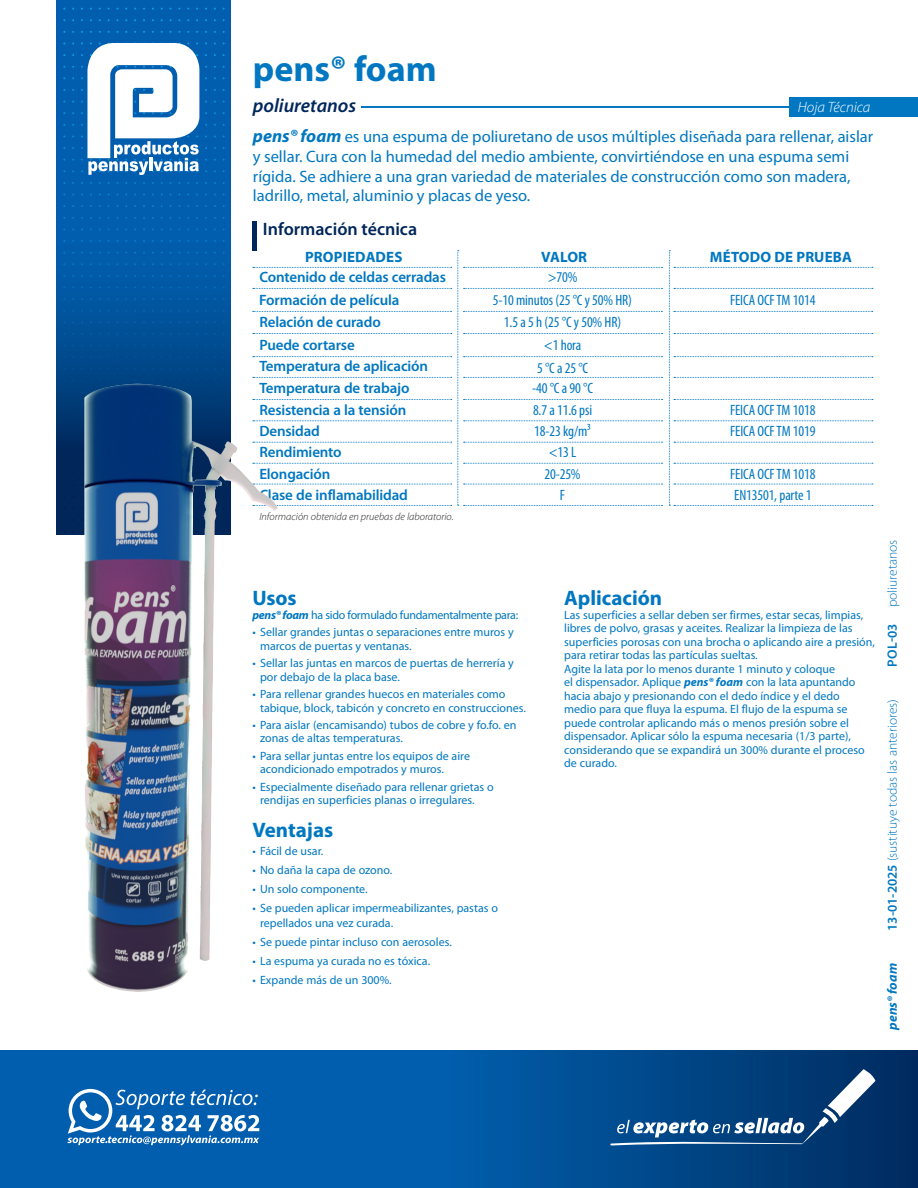
<style>
.page{position:relative;width:918px;height:1188px;background:#fff}
.page>*{position:absolute;margin:0;border:0;box-sizing:border-box;transform-origin:0 0}
.t1{font:700 36px "Myriad Pro";color:#0077c0}
.subtema{font:700 21px "Myriad Pro";color:#0077c0}
.t2{font:italic 600 19.5px "Myriad Pro";color:#00265a}
.t3{font:600 18px "Myriad Pro";color:#00265a}
.t4{font:16.5px/19.8px "Myriad Pro";color:#0077c0}
.tabla-frente{font:600 15px "Myriad Pro";letter-spacing:-.01em;color:#0077c0}
.tabla-frente-2{font:condensed 15px "Myriad Pro";letter-spacing:-.01em;color:#0077c0}
.t5{font:700 15px "Myriad Pro";letter-spacing:.01em;color:#0077c0}
.t6{font:italic 300 15px "Myriad Pro";color:#fff}
.texto{font:300 13.5px "Myriad Pro";color:#0077c0}
.texto-2{font:italic 700 13.5px "Myriad Pro";color:#0077c0}
.subtema-2{font:12px/13.5px "Myriad Pro";color:#0077c0}
.subtema-3{font:12px "Myriad Pro";letter-spacing:-.025em;color:#0077c0}
.texto-3{font:italic 300 10.5px "Myriad Pro";color:#231f20}
.s1{font-weight:700;font-style:italic;font-size:18px}
.s2{font-weight:700;font-style:italic}
.s3{font-weight:600}
</style>
<div class="page">
<svg style="left:0;top:1050px;width:918px;height:138px;background:#00539d"></svg>
<svg style="left:56px;top:0;width:175px;height:534px;background:#0058a5"></svg>
<svg style="left:81px;top:42px;width:118px;height:133px"></svg>
<svg style="left:98px;top:145px;width:27px;height:27px"></svg>
<svg style="left:125px;top:135px;width:26px;height:40px"></svg>
<svg style="left:149px;top:135px;width:34px;height:37px"></svg>
<svg style="left:180px;top:145px;width:19px;height:27px"></svg>
<div style="left:252px;top:221px;width:5px;height:29px;background:#00265a"></div>
<div style="left:790px;top:97px;width:128px;height:20px;background:#0077c0"></div>
<svg style="left:609px;top:1069px;width:266px;height:77px;background:#1f568c"></svg>
<svg style="left:137px;top:1137px;width:20px;height:8px"></svg>
<svg style="left:158px;top:1138px;width:11px;height:5px"></svg>
<svg style="left:170px;top:1138px;width:17px;height:7px"></svg>
<svg style="left:112px;top:1136px;width:4px;height:7px"></svg>
<svg style="left:233px;top:1138px;width:26px;height:5px"></svg>
<svg style="left:116px;top:1090px;width:21px;height:15px"></svg>
<svg style="left:137px;top:1094px;width:23px;height:15px"></svg>
<svg style="left:161px;top:1091px;width:24px;height:14px"></svg>
<svg style="left:190px;top:1090px;width:16px;height:15px"></svg>
<svg style="left:207px;top:1094px;width:19px;height:11px"></svg>
<svg style="left:228px;top:1090px;width:30px;height:15px"></svg>
<svg style="left:67px;top:1089px;width:45px;height:56px"></svg>
<svg style="left:116px;top:1115px;width:26px;height:28px"></svg>
<svg style="left:143px;top:1115px;width:12px;height:16px"></svg>
<svg style="left:162px;top:1115px;width:25px;height:16px"></svg>
<svg style="left:187px;top:1115px;width:20px;height:28px"></svg>
<svg style="left:208px;top:1115px;width:25px;height:28px"></svg>
<svg style="left:234px;top:1115px;width:25px;height:16px"></svg>
<svg style="left:253px;top:250px;width:409px;height:256px"></svg>
<svg style="left:669px;top:250px;width:204px;height:256px"></svg>
<hr style="left:361px;top:106px;width:437px;height:2px;background:#0077c0">
<img style="left:60px;top:373px;width:224px;height:619px">
<p class="t1" style="left:253px;top:45px;width:185px">pens® foam</p>
<p class="t2" style="left:253px;top:93px;width:105px">poliuretanos</p>
<p class="t6" style="left:798px;top:98px;width:74px">Hoja Técnica</p>
<p class="t4" style="left:253px;top:126px;width:622px"><span class="s1">pens® foam</span> es una espuma de poliuretano de usos múltiples diseñada para rellenar, aislar y sellar. Cura con la humedad del medio ambiente, convirtiéndose en una espuma semi rígida. Se adhiere a una gran variedad de materiales de construcción como son madera, ladrillo, metal, aluminio y placas de yeso.</p>
<h3 class="t3" style="left:263px;top:217px;width:156px">Información técnica</h3>
<p class="t5" style="left:305px;top:247px;width:99px">PROPIEDADES</p>
<p class="t5" style="left:541px;top:247px;width:47px">VALOR</p>
<p class="t5" style="left:710px;top:247px;width:143px">MÉTODO DE PRUEBA</p>
<p class="tabla-frente" style="left:259px;top:267px;width:188px">Contenido de celdas cerradas</p>
<p class="tabla-frente" style="left:259px;top:290px;width:142px">Formación de película</p>
<p class="tabla-frente" style="left:259px;top:312px;width:123px">Relación de curado</p>
<p class="tabla-frente" style="left:259px;top:336px;width:97px">Puede cortarse</p>
<p class="tabla-frente" style="left:259px;top:357px;width:170px">Temperatura de aplicación</p>
<p class="tabla-frente" style="left:259px;top:378px;width:152px">Temperatura de trabajo</p>
<p class="tabla-frente" style="left:259px;top:421px;width:62px">Densidad</p>
<p class="tabla-frente" style="left:259px;top:401px;width:148px">Resistencia a la tensión</p>
<p class="tabla-frente" style="left:259px;top:442px;width:84px">Rendimiento</p>
<p class="tabla-frente" style="left:259px;top:486px;width:150px">Clase de inflamabilidad</p>
<p class="tabla-frente" style="left:259px;top:464px;width:73px">Elongación</p>
<p class="texto-3" style="left:259px;top:510px;width:196px">Información obtenida en pruebas de laboratorio.</p>
<p class="tabla-frente-2" style="left:548px;top:268px;width:31px">&gt;70%</p>
<p class="tabla-frente-2" style="left:493px;top:291px;width:141px">5-10 minutos (25 °C y 50% HR)</p>
<p class="tabla-frente-2" style="left:504px;top:313px;width:119px">1.5 a 5 h (25 °C y 50% HR)</p>
<p class="tabla-frente-2" style="left:544px;top:336px;width:39px">&lt;1 hora</p>
<p class="tabla-frente-2" style="left:537px;top:358px;width:53px">5 °C a 25 °C</p>
<p class="tabla-frente-2" style="left:532px;top:379px;width:62px">-40 °C a 90 °C</p>
<p class="tabla-frente-2" style="left:533px;top:401px;width:61px">8.7 a 11.6 psi</p>
<p class="tabla-frente-2" style="left:534px;top:422px;width:58px">18-23 kg/m³</p>
<p class="tabla-frente-2" style="left:549px;top:443px;width:29px">&lt;13 L</p>
<p class="tabla-frente-2" style="left:544px;top:465px;width:38px">20-25%</p>
<p class="tabla-frente-2" style="left:730px;top:291px;width:87px">FEICA OCF TM 1014</p>
<p class="tabla-frente-2" style="left:730px;top:401px;width:87px">FEICA OCF TM 1018</p>
<p class="tabla-frente-2" style="left:730px;top:422px;width:87px">FEICA OCF TM 1019</p>
<p class="tabla-frente-2" style="left:730px;top:465px;width:87px">FEICA OCF TM 1018</p>
<p class="tabla-frente-2" style="left:560px;top:486px;width:7px">F</p>
<p class="tabla-frente-2" style="left:734px;top:486px;width:79px">EN13501, parte 1</p>
<p class="subtema" style="left:252px;top:585px;width:46px">Usos</p>
<p class="subtema-3" style="left:252px;top:608px;width:267px"><span class="s2">pens® foam</span> ha sido formulado fundamentalmente para:</p>
<p class="subtema-2" style="left:260px;top:625px;width:255px;text-indent:-8px">• Sellar grandes juntas o separaciones entre muros y marcos de puertas y ventanas.</p>
<p class="subtema-2" style="left:260px;top:656px;width:255px;text-indent:-8px">• Sellar las juntas en marcos de puertas de herrería y por debajo de la placa base.</p>
<p class="subtema-2" style="left:260px;top:687px;width:267px;text-indent:-8px">• Para rellenar grandes huecos en materiales como tabique, block, tabicón y concreto en construcciones.</p>
<p class="subtema-2" style="left:260px;top:718px;width:258px;text-indent:-8px">• Para aislar (encamisando) tubos de cobre y fo.fo. en zonas de altas temperaturas.</p>
<p class="subtema-2" style="left:260px;top:749px;width:211px;text-indent:-8px">• Para sellar juntas entre los equipos de aire acondicionado empotrados y muros.</p>
<p class="subtema-2" style="left:260px;top:780px;width:235px;text-indent:-8px">• Especialmente diseñado para rellenar grietas o rendijas en superficies planas o irregulares.</p>
<p class="subtema" style="left:252px;top:816px;width:82px">Ventajas</p>
<p class="subtema-2" style="left:252px;top:844px;width:73px">• Fácil de usar.</p>
<p class="subtema-2" style="left:252px;top:863px;width:141px">• No daña la capa de ozono.</p>
<p class="subtema-2" style="left:252px;top:882px;width:117px">• Un solo componente.</p>
<p class="subtema-2" style="left:260px;top:900px;width:239px;line-height:15px;text-indent:-8px">• Se pueden aplicar impermeabilizantes, pastas o repellados una vez curada.</p>
<p class="subtema-2" style="left:252px;top:935px;width:201px">• Se puede pintar incluso con aerosoles.</p>
<p class="subtema-2" style="left:252px;top:954px;width:179px">• La espuma ya curada no es tóxica.</p>
<p class="subtema-2" style="left:252px;top:973px;width:141px">• Expande más de un 300%.</p>
<p class="subtema" style="left:564px;top:585px;width:100px">Aplicación</p>
<p class="subtema-2" style="left:564px;top:608px;width:312px">Las superficies a sellar deben ser firmes, estar secas, limpias, libres de polvo, grasas y aceites. Realizar la limpieza de las superficies porosas con una brocha o aplicando aire a presión, para retirar todas las partículas sueltas.</p>
<p class="subtema-2" style="left:564px;top:662px;width:272px">Agite la lata por lo menos durante 1 minuto y coloque</p>
<p class="subtema-2" style="left:564px;top:676px;width:302px">el dispensador. Aplique <span class="s2">pens® foam</span> con la lata apuntando hacia abajo y presionando con el dedo índice y el dedo medio para que fluya la espuma. El flujo de la espuma se puede controlar aplicando más o menos presión sobre el dispensador. Aplicar sólo la espuma necesaria (1/3 parte), considerando que se expandirá un 300% durante el proceso de curado.</p>
<p class="texto" style="left:884px;top:667px;width:129px;rotate:-90deg"><span class="s3">POL-03</span> poliuretanos</p>
<p class="texto" style="left:884px;top:931px;width:233px;rotate:-90deg"><span class="s3">13-01-2025</span> (sustituye todas las anteriores)</p>
<p class="texto-2" style="left:883px;top:1030px;width:68px;rotate:-90deg">pens® foam</p>
</div>
